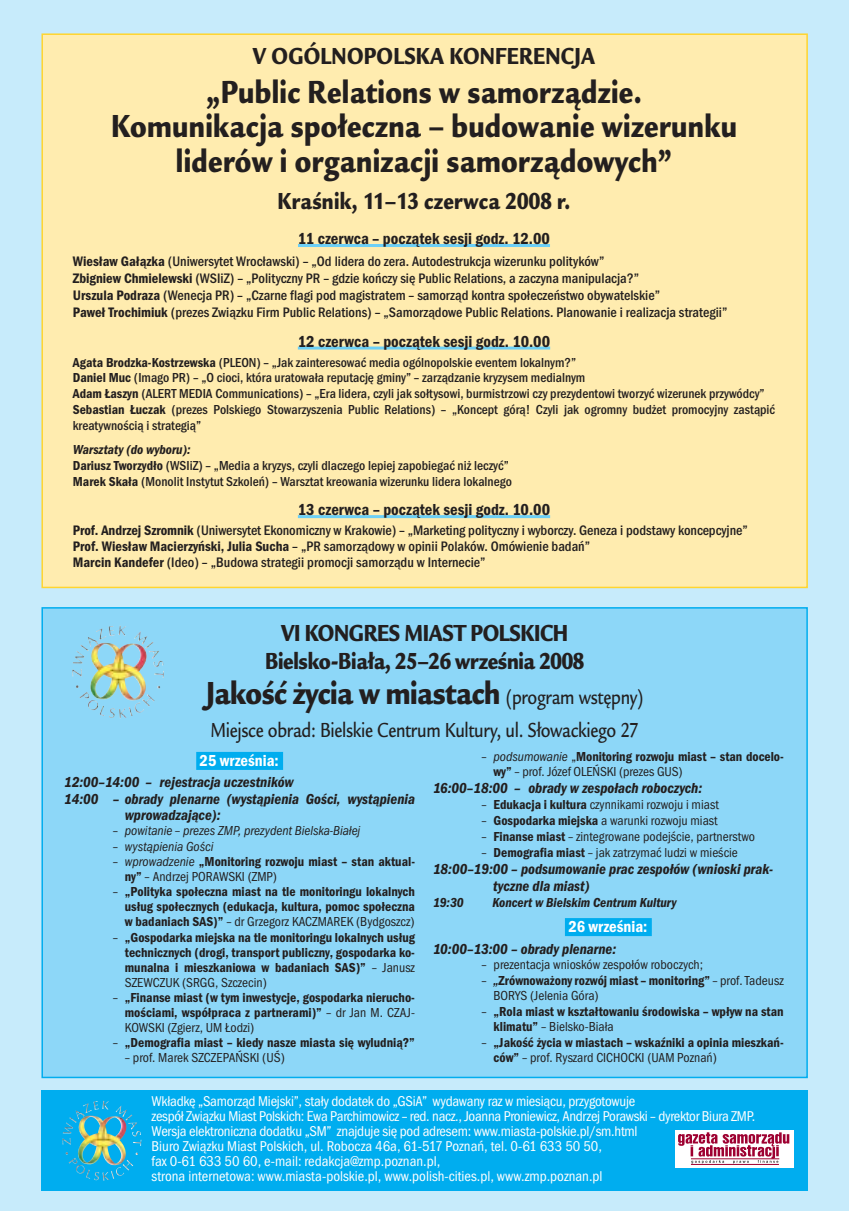
<style>
.page{position:relative;width:849px;height:1211px;background:#fff}
.page>*{position:absolute;margin:0;border:0;box-sizing:border-box;transform-origin:0 0}
.t1{font:33px/34.5px "Legacy San Itc TEE Ultr";letter-spacing:.01em;color:#231f1f;text-align:center;scale:.8 1}
.t2{font:33px "Legacy San Itc TEE Ultr";letter-spacing:-.02em;color:#231f1f;scale:.8 1}
.t3{font:24px/28px "Legacy San Itc TEE Ultr";letter-spacing:-.02em;color:#231f1f;text-align:center;scale:.8 1}
.t4{font:24px "Legacy San Itc TEE Ultr";letter-spacing:.01em;color:#231f1f;scale:.8 1}
.t5{font:500 21px "Legacy San Itc TEE";letter-spacing:-.015em;color:#231f1f;scale:.8 1}
.t6{font:600 condensed 16.5px "Franklin Got Itc TEE";color:#231f1f}
.t7{font:600 condensed 16.5px "Franklin Got Itc TEE";color:#fff}
.t8{font:italic 600 condensed 15px/16.5px "Franklin Got Itc TEE";color:#231f1f}
.t9{font:condensed 14.7px/15px "Franklin Got Itc TEE";letter-spacing:-.015em;color:#fff}
.t10{font:500 condensed 14.25px/17.2px "Franklin Got Itc TEE";color:#231f1f}
.t11{font:600 condensed 13.5px/15px "Franklin Got Itc TEE";color:#231f1f}
.t12{font:500 condensed 13.5px/15.8px "Franklin Got Itc TEE";color:#231f1f}
.t13{font:condensed 13.5px "Franklin Got Itc TEE";color:#231f1f}
.t14{font:italic condensed 13.5px "Franklin Got Itc TEE";letter-spacing:-.005em;color:#231f1f}
.t15{font:italic 600 condensed 13.5px "Franklin Got Itc TEE";color:#231f1f}
.s1{font-weight:600}
.s2{font-weight:600;font-style:italic}
.s3{font-family:"Legacy San Itc TEE";font-weight:500;font-size:21px}
.s4{font-size:18px;color:#00adef}
.s5{font-style:normal}
.s6{font-weight:400}
.s7{font-weight:400;font-style:italic}
.s8{font-style:italic}
</style>
<div class="page">
<div style="left:0;top:0;width:849px;height:1210px;background:#c7ebfb"></div>
<div style="left:41px;top:1090px;width:767px;height:101px;background:#00adef"></div>
<svg style="left:675px;top:1130px;width:119px;height:37px"></svg>
<svg style="left:678px;top:1132px;width:111px;height:31px;background:#d598ab"></svg>
<hr style="left:691px;top:1158px;width:88px;height:1px;background:#9e0031">
<hr style="left:691px;top:1164px;width:88px;height:1px;background:#9e0031">
<img style="left:66px;top:1100px;width:66px;height:65px">
<div style="left:42px;top:34px;width:765px;height:553px;background:#ffecaf"></div>
<div style="left:42px;top:608px;width:765px;height:469px;background:#8dd7f8"></div>
<div style="left:41px;top:607px;width:767px;height:471px;border:2px solid #00adef"></div>
<hr style="left:298px;top:244px;width:252px;height:3px;background:#6ccff6">
<hr style="left:298px;top:346px;width:252px;height:3px;background:#6ccff6">
<hr style="left:298px;top:515px;width:252px;height:3px;background:#6ccff6">
<img style="left:76px;top:625px;width:78px;height:75px">
<div style="left:196px;top:752px;width:87px;height:18px;background:#00adef"></div>
<div style="left:565px;top:918px;width:87px;height:18px;background:#00adef"></div>
<p class="t4" style="left:253px;top:46px;width:429px">V OGÓLNOPOLSKA KONFERENCJA</p>
<p class="t1" style="left:111px;top:77px;width:784px">„Public Relations w samorządzie.<br>Komunikacja społeczna – budowanie wizerunku liderów i organizacji samorządowych”</p>
<p class="t4" style="left:278px;top:191px;width:368px">Kraśnik, 11–13 czerwca 2008 r.</p>
<p class="t6" style="left:298px;top:232px;width:254px">11 czerwca – początek sesji godz. 12.00</p>
<p class="t10" style="left:73px;top:253px;width:656px"><span class="s1">Wiesław Gałązka</span> (Uniwersytet Wrocławski) – „Od lidera do zera. Autodestrukcja wizerunku polityków”<br><span class="s1">Zbigniew Chmielewski</span> (WSIiZ) – „Polityczny PR – gdzie kończy się Public Relations, a zaczyna manipulacja?”<br><span class="s1">Urszula Podraza</span> (Wenecja PR) – „Czarne flagi pod magistratem – samorząd kontra społeczeństwo obywatelskie”<br><span class="s1">Paweł Trochimiuk</span> (prezes Związku Firm Public Relations) – „Samorządowe Public Relations. Planowanie i realizacja strategii”</p>
<p class="t6" style="left:298px;top:335px;width:254px">12 czerwca – początek sesji godz. 10.00</p>
<p class="t12" style="left:73px;top:355px;width:704px"><span class="s1">Agata Brodzka-Kostrzewska</span> (PLEON) – „Jak zainteresować media ogólnopolskie eventem lokalnym?”<br><span class="s1">Daniel Muc</span> (Imago PR) – „O cioci, która uratowała reputację gminy” – zarządzanie kryzysem medialnym<br><span class="s1">Adam Łaszyn</span> (ALERT MEDIA Communications) – „Era lidera, czyli jak sołtysowi, burmistrzowi czy prezydentowi tworzyć wizerunek przywódcy” <span class="s1">Sebastian Łuczak</span> (prezes Polskiego Stowarzyszenia Public Relations) – „Koncept górą! Czyli jak ogromny budżet promocyjny zastąpić kreatywnością i strategią”</p>
<p class="t12" style="left:73px;top:443px;width:441px"><span class="s2">Warsztaty (do wyboru):<br></span><span class="s1">Dariusz Tworzydło</span> (WSIiZ) – „Media a kryzys, czyli dlaczego lepiej zapobiegać niż leczyć”<br><span class="s1">Marek Skała</span> (Monolit Instytut Szkoleń) – Warsztat kreowania wizerunku lidera lokalnego</p>
<p class="t6" style="left:298px;top:503px;width:254px">13 czerwca – początek sesji godz. 10.00</p>
<p class="t10" style="left:73px;top:524px;width:676px;line-height:15.8px"><span class="s1">Prof. Andrzej Szromnik</span> (Uniwersytet Ekonomiczny w Krakowie) – „Marketing polityczny i wyborczy. Geneza i podstawy koncepcyjne”<br><span class="s1">Prof. Wiesław Macierzyński, Julia Sucha</span> – „PR samorządowy w opinii Polaków. Omówienie badań”<br><span class="s1">Marcin Kandefer</span> (Ideo) – „Budowa strategii promocji samorządu w Internecie”</p>
<p class="t3" style="left:265px;top:620px;width:400px">VI KONGRES MIAST POLSKICH<br>Bielsko-Biała, 25–26 września 2008</p>
<p class="t2" style="left:206px;top:680px;width:549px">Jakość życia w miastach <span class="s3">(program wstępny)</span></p>
<p class="t5" style="left:211px;top:721px;width:537px">Miejsce obrad: Bielskie Centrum Kultury, ul. Słowackiego 27</p>
<p class="t7" style="left:200px;top:754px;width:85px">25 września:<span class="s4">l</span></p>
<p class="t8" style="left:64px;top:775px;width:231px">12:00–14:00 – rejestracja uczestników</p>
<p class="t8" style="left:64px;top:791px;width:352px">14:00 – obrady plenarne (wystąpienia Gości, wystąpienia</p>
<p class="t8" style="left:125px;top:808px;width:97px">wprowadzające):</p>
<p class="t14" style="left:113px;top:825px;width:249px"><span class="s5">–</span> powitanie – prezes ZMP, prezydent Bielska-Białej</p>
<p class="t14" style="left:113px;top:841px;width:102px"><span class="s5">–</span> wystąpienia Gości</p>
<p class="t11" style="left:125px;top:855px;width:292px;text-indent:-12px"><span class="s6">–</span> <span class="s7">wprowadzenie</span> „Monitoring rozwoju miast – stan aktual&shy;ny” <span class="s6">– Andrzej PORAWSKI (ZMP)</span></p>
<p class="t11" style="left:125px;top:885px;width:292px;text-align:justify;text-indent:-12px"><span class="s6">–</span> „Polityka społeczna miast na tle monitoringu lokalnych usług społecznych (edukacja, kultura, pomoc społeczna w badaniach SAS)” <span class="s6">– dr Grzegorz KACZMAREK (Bydgoszcz)</span></p>
<p class="t11" style="left:125px;top:930px;width:292px;text-align:justify;text-indent:-12px"><span class="s6">–</span> „Gospodarka miejska na tle monitoringu lokalnych usług technicznych (drogi, transport publiczny, gospodarka ko&shy;munalna i mieszkaniowa w badaniach SAS)” <span class="s6">– Janusz SZEWCZUK (SRGG, Szczecin)</span></p>
<p class="t11" style="left:125px;top:991px;width:292px;text-align:justify;text-indent:-12px"><span class="s6">–</span> „Finanse miast (w tym inwestycje, gospodarka nierucho&shy;mościami, współpraca z partnerami)” <span class="s6">– dr Jan M. CZAJ-KOWSKI (Zgierz, UM Łodzi)</span></p>
<p class="t11" style="left:113px;top:1036px;width:304px"><span class="s6">–</span> „Demografia miast – kiedy nasze miasta się wyludnią?”</p>
<p class="t13" style="left:125px;top:1052px;width:161px">– prof. Marek SZCZEPAŃSKI (UŚ)</p>
<p class="t11" style="left:494px;top:750px;width:292px;text-indent:-12px"><span class="s6">–</span> <span class="s7">podsumowanie</span> <span class="s6">„</span>Monitoring rozwoju miast – stan docelo&shy;wy” <span class="s6">– prof. Józef OLEŃSKI (prezes GUS)</span></p>
<p class="t8" style="left:433px;top:781px;width:271px">16:00–18:00 – obrady w zespołach roboczych:</p>
<p class="t13" style="left:481px;top:799px;width:239px">– <span class="s1">Edukacja i kultura</span> czynnikami rozwoju i miast</p>
<p class="t13" style="left:481px;top:815px;width:238px">– <span class="s1">Gospodarka miejska</span> a warunki rozwoju miast</p>
<p class="t13" style="left:481px;top:831px;width:275px">– <span class="s1">Finanse miast</span> – zintegrowane podejście, partnerstwo</p>
<p class="t13" style="left:481px;top:847px;width:258px">– <span class="s1">Demografia miast</span> – jak zatrzymać ludzi w mieście</p>
<p class="t8" style="left:493px;top:862px;width:282px;text-indent:-60px">18:00–19:00 – podsumowanie prac zespołów (wnioski prak&shy;tyczne dla miast)</p>
<p class="t15" style="left:433px;top:897px;width:32px">19:30</p>
<p class="t15" style="left:493px;top:897px;width:186px">Koncert w Bielskim Centrum Kultury</p>
<p class="t7" style="left:568px;top:920px;width:85px">26 września:<span class="s4">l</span></p>
<p class="t8" style="left:433px;top:941px;width:185px">10:00–13:00 – obrady plenarne:</p>
<p class="t13" style="left:481px;top:959px;width:223px">– prezentacja wniosków zespołów roboczych;</p>
<p class="t11" style="left:494px;top:974px;width:292px;text-indent:-12px"><span class="s6">–</span> <span class="s8">„</span>Zrównoważony rozwój miast – monitoring” <span class="s6">– prof. Tadeusz<br>BORYS (Jelenia Góra)</span></p>
<p class="t11" style="left:494px;top:1005px;width:292px;text-indent:-12px"><span class="s6">–</span> „Rola miast w kształtowaniu środowiska – wpływ na stan klimatu” <span class="s6">– Bielsko-Biała</span></p>
<p class="t11" style="left:494px;top:1036px;width:292px;text-indent:-12px"><span class="s6">–</span> „Jakość życia w miastach – wskaźniki a opinia mieszkań&shy;ców” <span class="s6">– prof. Ryszard CICHOCKI (UAM Poznań)</span></p>
<p class="t9" style="left:152px;top:1095px;width:605px">Wkładkę „Samorząd Miejski”, stały dodatek do „GSiA” wydawany raz w miesiącu, przygotowuje<br>zespół Związku Miast Polskich: Ewa Parchimowicz – red. nacz., Joanna Proniewicz, Andrzej Porawski – dyrektor Biura ZMP.<br>Wersja elektroniczna dodatku „SM” znajduje się pod adresem: www.miasta-polskie.pl/sm.html<br>Biuro Związku Miast Polskich, ul. Robocza 46a, 61-517 Poznań, tel. 0-61 633 50 50,<br>fax 0-61 633 50 60, e-mail: redakcja@zmp.poznan.pl,<br>strona internetowa: www.miasta-polskie.pl, www.polish-cities.pl, www.zmp.poznan.pl</p>
</div>
